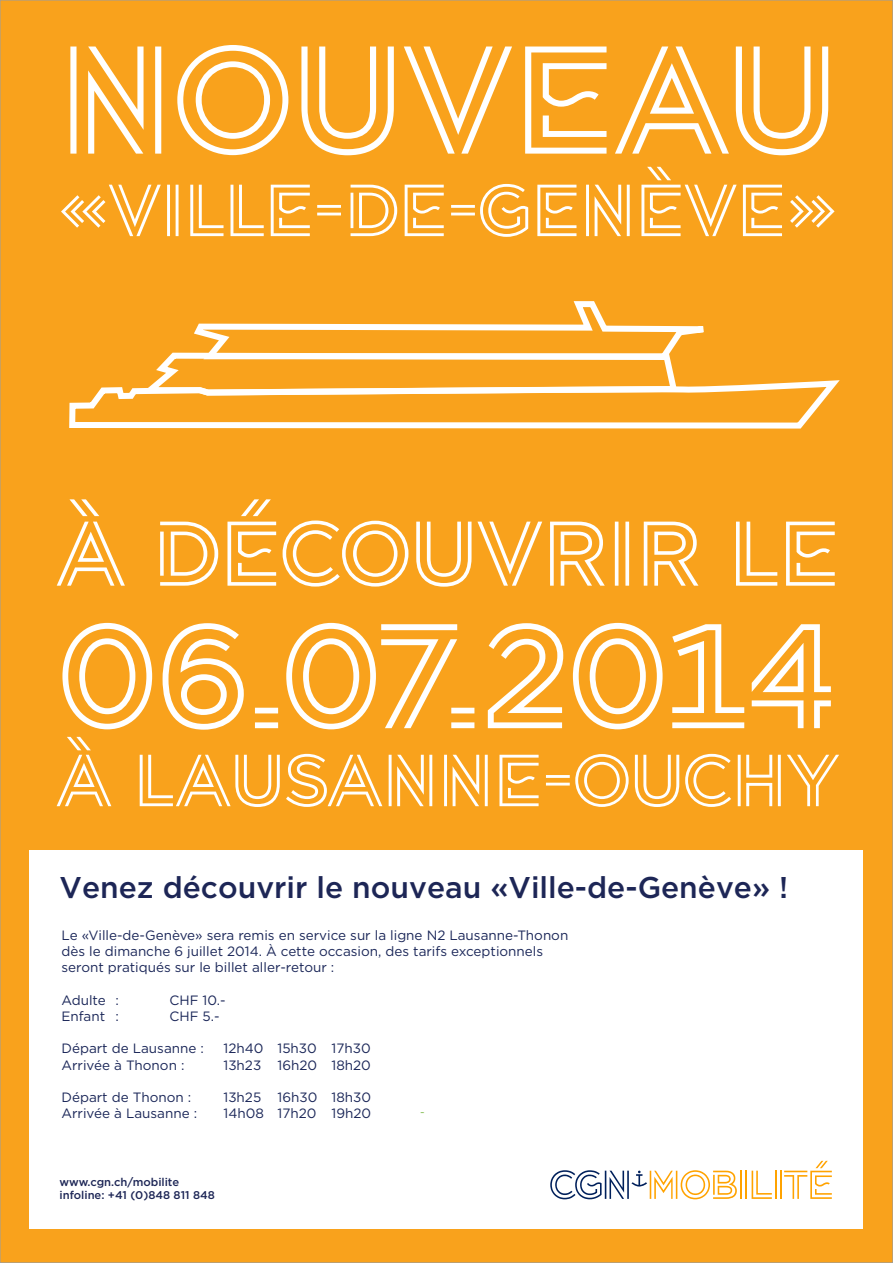
<style>
.page{position:relative;width:893px;height:1263px;background:#f9a21c}
.page>*{position:absolute;margin:0;border:0;box-sizing:border-box;transform-origin:0 0}
.t1{font:500 153px "CGN";color:#fff}
.t2{font:500 148.5px "CGN";color:#fff}
.t3{font:500 91.5px "CGN";color:#fff}
.t4{font:500 73.5px "CGN";color:#fff}
.t5{font:500 30px "Gotham";color:#1d2656}
.t6{font:13.5px/16.2px "Gotham";color:#1a2658}
.t7{font:500 11.25px/13.5px "Gotham";color:#1d2656}
.t8{font:11.25px "Gotham";color:#89bf59}
</style>
<div class="page">
<div style="left:30px;top:850px;width:833px;height:379px;background:#fff"></div>
<svg style="left:752px;top:1171px;width:20px;height:28px"></svg>
<hr style="left:745px;top:1171px;width:2px;height:28px;background:#ffa300">
<svg style="left:550px;top:1170px;width:187px;height:29px"></svg>
<hr style="left:740px;top:1171px;width:2px;height:28px;background:#ffa300">
<svg style="left:780px;top:1161px;width:52px;height:38px"></svg>
<hr style="left:775px;top:1170px;width:2px;height:29px;background:#ffa300">
<svg style="left:69px;top:301px;width:770px;height:128px"></svg>
<h1 class="t1" style="left:58px;top:9px;width:781px">NOUVEAU</h1>
<h3 class="t4" style="left:58px;top:167px;width:781px">«VILLE-DE-GENÈVE»</h3>
<h3 class="t3" style="left:56px;top:499px;width:784px">À DÉCOUVRIR LE</h3>
<h2 class="t2" style="left:59px;top:588px;width:779px">06.07.2014</h2>
<h3 class="t4" style="left:56px;top:737px;width:784px">À LAUSANNE-OUCHY</h3>
<h3 class="t5" style="left:60px;top:868px;width:730px">Venez découvrir le nouveau «Ville-de-Genève» !</h3>
<p class="t6" style="left:62px;top:927px;width:508px">Le «Ville-de-Genève» sera remis en service sur la ligne N2 Lausanne-Thonon dès le dimanche 6 juillet 2014. À cette occasion, des tarifs exceptionnels seront pratiqués sur le billet aller-retour :</p>
<p class="t6" style="left:62px;top:991px;width:59px">Adulte :</p>
<p class="t6" style="left:170px;top:991px;width:58px">CHF 10.-</p>
<p class="t6" style="left:62px;top:1008px;width:59px">Enfant :</p>
<p class="t6" style="left:170px;top:1008px;width:52px">CHF 5.-</p>
<p class="t6" style="left:62px;top:1040px;width:144px">Départ de Lausanne :</p>
<p class="t6" style="left:224px;top:1040px;width:149px">12h40 15h30 17h30</p>
<p class="t6" style="left:62px;top:1056px;width:124px">Arrivée à Thonon :</p>
<p class="t6" style="left:224px;top:1056px;width:149px">13h23 16h20 18h20</p>
<p class="t6" style="left:62px;top:1089px;width:131px">Départ de Thonon :</p>
<p class="t6" style="left:224px;top:1089px;width:149px">13h25 16h30 18h30</p>
<p class="t6" style="left:62px;top:1105px;width:137px">Arrivée à Lausanne :</p>
<p class="t6" style="left:224px;top:1105px;width:149px">14h08 17h20 19h20</p>
<p class="t8" style="left:420px;top:1105px;width:6px">-</p>
<p class="t7" style="left:60px;top:1175px;width:157px">www.cgn.ch/mobilite infoline: +41 (0)848 811 848</p>
</div>
